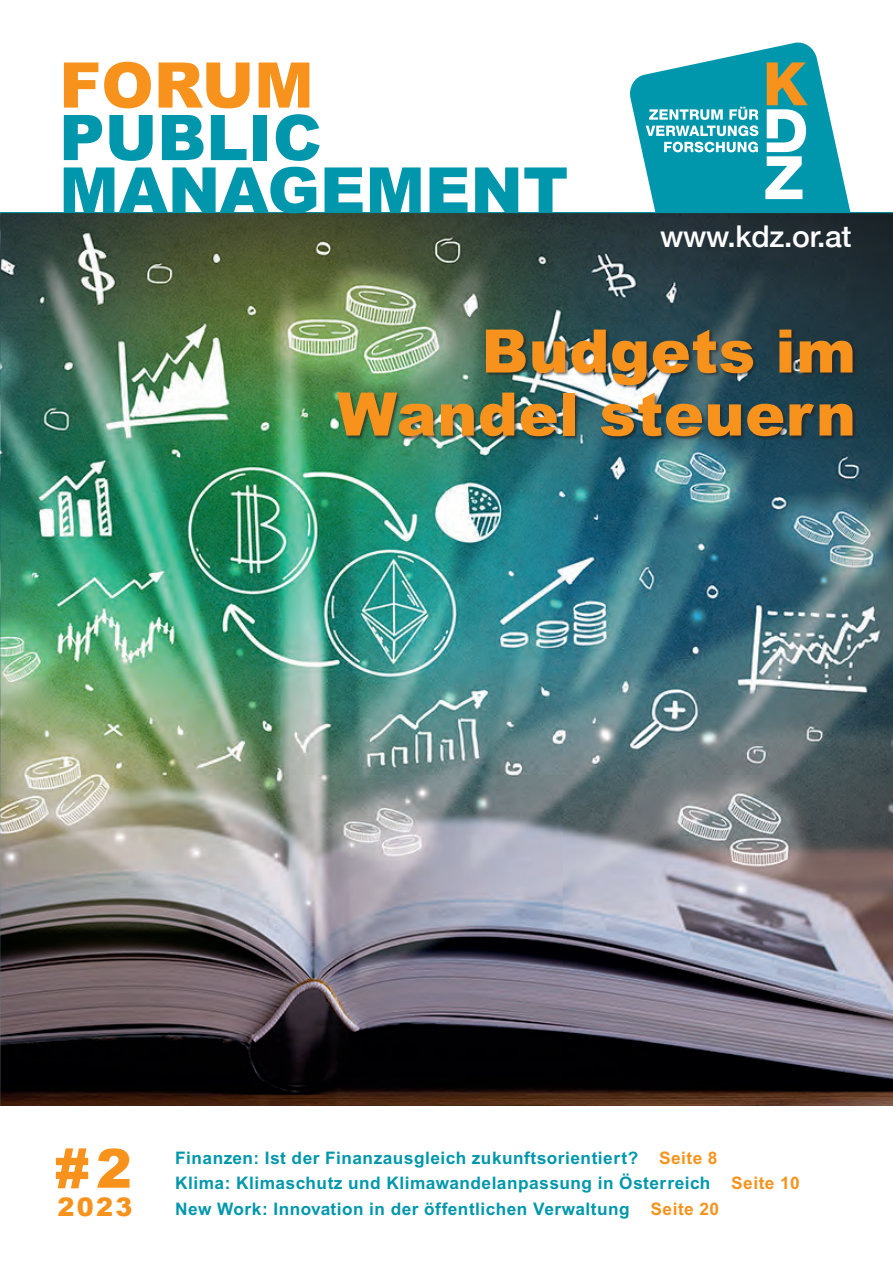
<style>
.page{position:relative;width:893px;height:1263px;background:#fff}
.page>*{position:absolute;margin:0;border:0;box-sizing:border-box;transform-origin:0 0}
.t1{font:900 63px/52.5px "Arial";color:#0097ad}
.t2{font:900 63px "Arial";color:#f7931d}
.t3{font:900 60px/63px "Arial";letter-spacing:.01em;color:#f7931d;text-align:right}
.t4{font:900 54px "Arial";color:#f7931d}
.t5{font:500 30px "Helvetica Neue";letter-spacing:-.01em;color:#fff}
.t6{font:900 25.5px "Arial";color:#f7931d}
.t7{font:700 17.25px/25.5px "Arial";letter-spacing:.03em;color:#0097ad}
.s1{color:#f7931d}
</style>
<div class="page">
<img style="left:1px;top:213px;width:892px;height:893px">
<svg style="left:630px;top:43px;width:220px;height:169px"></svg>
<hr style="left:0;top:212px;width:893px;height:1px;background:#0097ad">
<div style="left:337px;top:330px;width:520px;height:110px;background:#231f20;opacity:.65"></div>
<h1 class="t2" style="left:59px;top:39px;width:256px">FORUM</h1>
<h1 class="t1" style="left:59px;top:109px;width:511px">PUBLIC<br>MANAGEMENT</h1>
<h3 class="t5" style="left:660px;top:213px;width:193px">www.kdz.or.at</h3>
<h2 class="t3" style="left:337px;top:318px;width:520px">Budgets im<br>Wandel steuern</h2>
<h3 class="t4" style="left:54px;top:1129px;width:79px">#2</h3>
<h3 class="t6" style="left:58px;top:1188px;width:76px">2023</h3>
<p class="t7" style="left:175px;top:1144px;width:626px">Finanzen: Ist der Finanzausgleich zukunftsorientiert? <span class="s1">Seite 8<br></span>Klima: Klimaschutz und Klimawandelanpassung in Österreich <span class="s1">Seite 10<br></span>New Work: Innovation in der öffentlichen Verwaltung <span class="s1">Seite 20</span></p>
</div>
